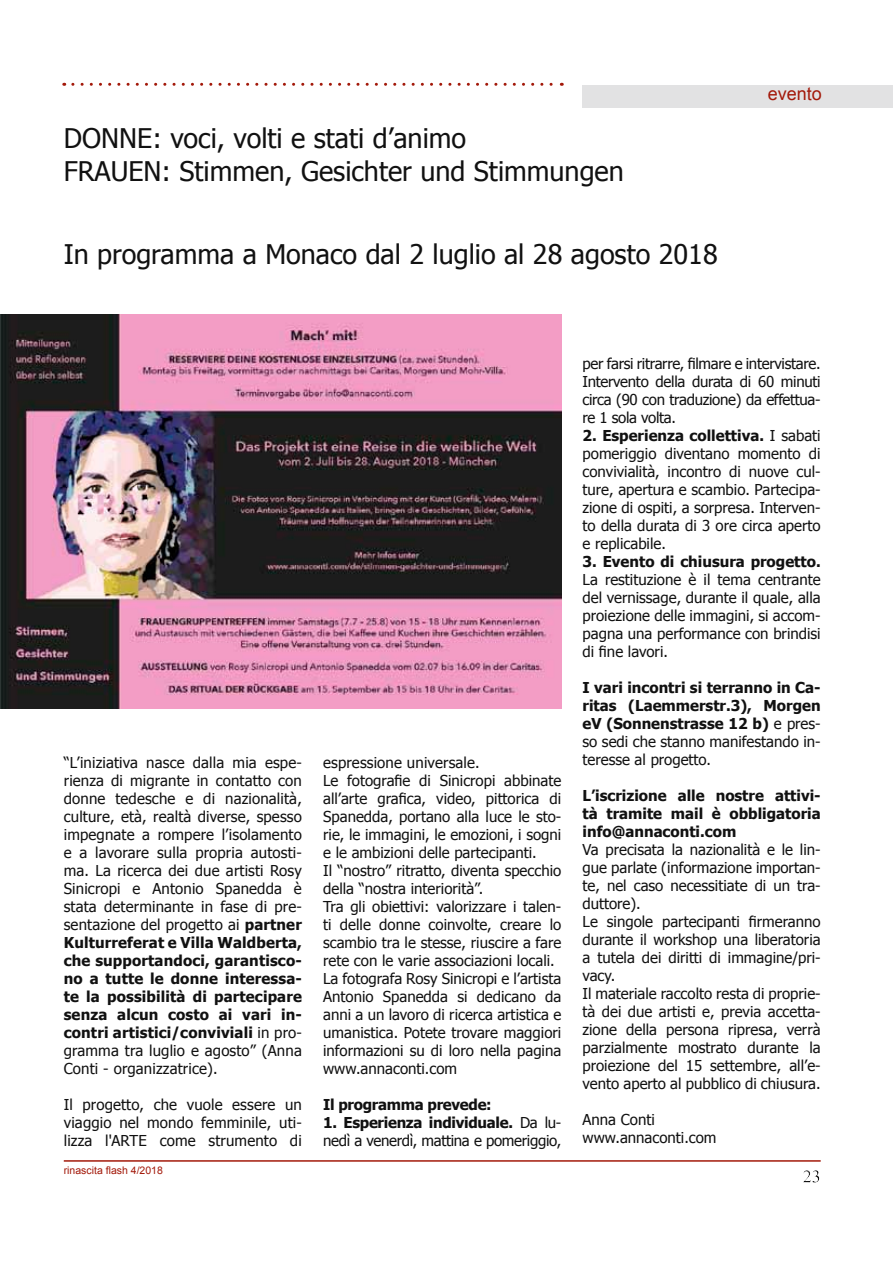
<style>
.page{position:relative;width:893px;height:1263px;background:#fff}
.page>*{position:absolute;margin:0;border:0;box-sizing:border-box;transform-origin:0 0}
.t1{font:27px/32.4px "Tahoma";color:#111}
.t2{font:18px "Arial";color:#a3190a}
.t3{font:15px/18px "Tahoma";color:#111;text-align:justify}
.t4{font:700 15px/18px "Tahoma";color:#111;text-align:justify}
.t5{font:15px/18px "Tahoma";letter-spacing:-.02em;color:#111}
.t6{font:700 15px "Tahoma";letter-spacing:-.02em;color:#111}
.t7{font:10.5px "Arial";color:#a3190a}
.s1{font-weight:700}
.s2{font-weight:400}
</style>
<div class="page">
<div style="left:798px;top:1164px;width:32px;height:24px;background:#111;opacity:.75"></div>
<div style="left:583px;top:85px;width:310px;height:22px;background:#e2e2e3"></div>
<hr style="left:64px;top:1160px;width:757px;height:2px;background:#a3190a">
<svg style="left:73px;top:83px;width:489px;height:3px"></svg>
<img style="left:0;top:315px;width:561px;height:393px">
<h1 class="t1" style="left:64px;top:124px;width:562px">DONNE: voci, volti e stati d’animo<br>FRAUEN: Stimmen, Gesichter und Stimmungen</h1>
<h1 class="t1" style="left:64px;top:240px;width:655px">In programma a Monaco dal 2 luglio al 28 agosto 2018</h1>
<p class="t2" style="left:768px;top:81px;width:56px">evento</p>
<p class="t3" style="left:64px;top:755px;width:240px">“L’iniziativa nasce dalla mia espe&shy;rienza di migrante in contatto con donne tedesche e di nazionalità, culture, età, realtà diverse, spesso impegnate a rompere l’isolamento e a lavorare sulla propria autosti&shy;ma. La ricerca dei due artisti Rosy Sinicropi e Antonio Spanedda è stata determinante in fase di pre&shy;sentazione del progetto ai <span class="s1">partner Kulturreferat e Villa Waldberta, che supportandoci, garantisco&shy;no a tutte le donne interessa&shy;te la possibilità di partecipare senza alcun costo ai vari in&shy;contri artistici/conviviali</span> in pro&shy;gramma tra luglio e agosto” (Anna Conti - organizzatrice).</p>
<p class="t3" style="left:64px;top:1097px;width:240px">Il progetto, che vuole essere un viaggio nel mondo femminile, uti&shy;lizza l'ARTE come strumento di</p>
<p class="t7" style="left:64px;top:1163px;width:101px">rinascita flash 4/2018</p>
<p class="t3" style="left:323px;top:755px;width:240px;text-align:left">espressione universale.<br>Le fotografie di Sinicropi abbinate all’arte grafica, video, pittorica di Spanedda, portano alla luce le sto&shy;rie, le immagini, le emozioni, i sogni e le ambizioni delle partecipanti.<br>Il “nostro” ritratto, diventa specchio della “nostra interiorità”.<br>Tra gli obiettivi: valorizzare i talen&shy;ti delle donne coinvolte, creare lo scambio tra le stesse, riuscire a fare rete con le varie associazioni locali.<br>La fotografa Rosy Sinicropi e l’artista Antonio Spanedda si dedicano da anni a un lavoro di ricerca artistica e umanistica. Potete trovare maggiori informazioni su di loro nella pagina www.annaconti.com</p>
<p class="t6" style="left:323px;top:1094px;width:170px">Il programma prevede:</p>
<p class="t5" style="left:323px;top:1115px;width:240px"><span class="s1">1. Esperienza individuale.</span> Da lu&shy;nedì a venerdì, mattina e pomeriggio,</p>
<p class="t3" style="left:583px;top:355px;width:240px">per farsi ritrarre, filmare e intervistare.<br>Intervento della durata di 60 minuti circa (90 con traduzione) da effettua&shy;re 1 sola volta.</p>
<p class="t3" style="left:583px;top:427px;width:240px"><span class="s1">2. Esperienza collettiva.</span> I sabati pomeriggio diventano momento di convivialità, incontro di nuove cul&shy;ture, apertura e scambio. Partecipa&shy;zione di ospiti, a sorpresa. Interven&shy;to della durata di 3 ore circa aperto e replicabile.</p>
<p class="t4" style="left:583px;top:553px;width:240px">3. Evento di chiusura progetto.</p>
<p class="t3" style="left:583px;top:571px;width:240px">La restituzione è il tema centrante del vernissage, durante il quale, alla proiezione delle immagini, si accom&shy;pagna una performance con brindisi di fine lavori.</p>
<p class="t4" style="left:583px;top:679px;width:240px">I vari incontri si terranno in Ca&shy;ritas (Laemmerstr.3), Morgen eV (Sonnenstrasse 12 b) <span class="s2">e pres&shy;so sedi che stanno manifestando in&shy;teresse al progetto.</span></p>
<p class="t4" style="left:583px;top:787px;width:240px">L’iscrizione alle nostre attivi&shy;tà tramite mail è obbligatoria info@annaconti.com</p>
<p class="t3" style="left:583px;top:841px;width:240px;text-align:left">Va precisata la nazionalità e le lin&shy;gue parlate (informazione importan&shy;te, nel caso necessitiate di un tra&shy;duttore).<br>Le singole partecipanti firmeranno durante il workshop una liberatoria a tutela dei diritti di immagine/pri&shy;vacy.<br>Il materiale raccolto resta di proprie&shy;tà dei due artisti e, previa accetta&shy;zione della persona ripresa, verrà parzialmente mostrato durante la proiezione del 15 settembre, all’e&shy;vento aperto al pubblico di chiusura.</p>
<p class="t3" style="left:583px;top:1111px;width:136px">Anna Conti www.annaconti.com</p>
</div>
